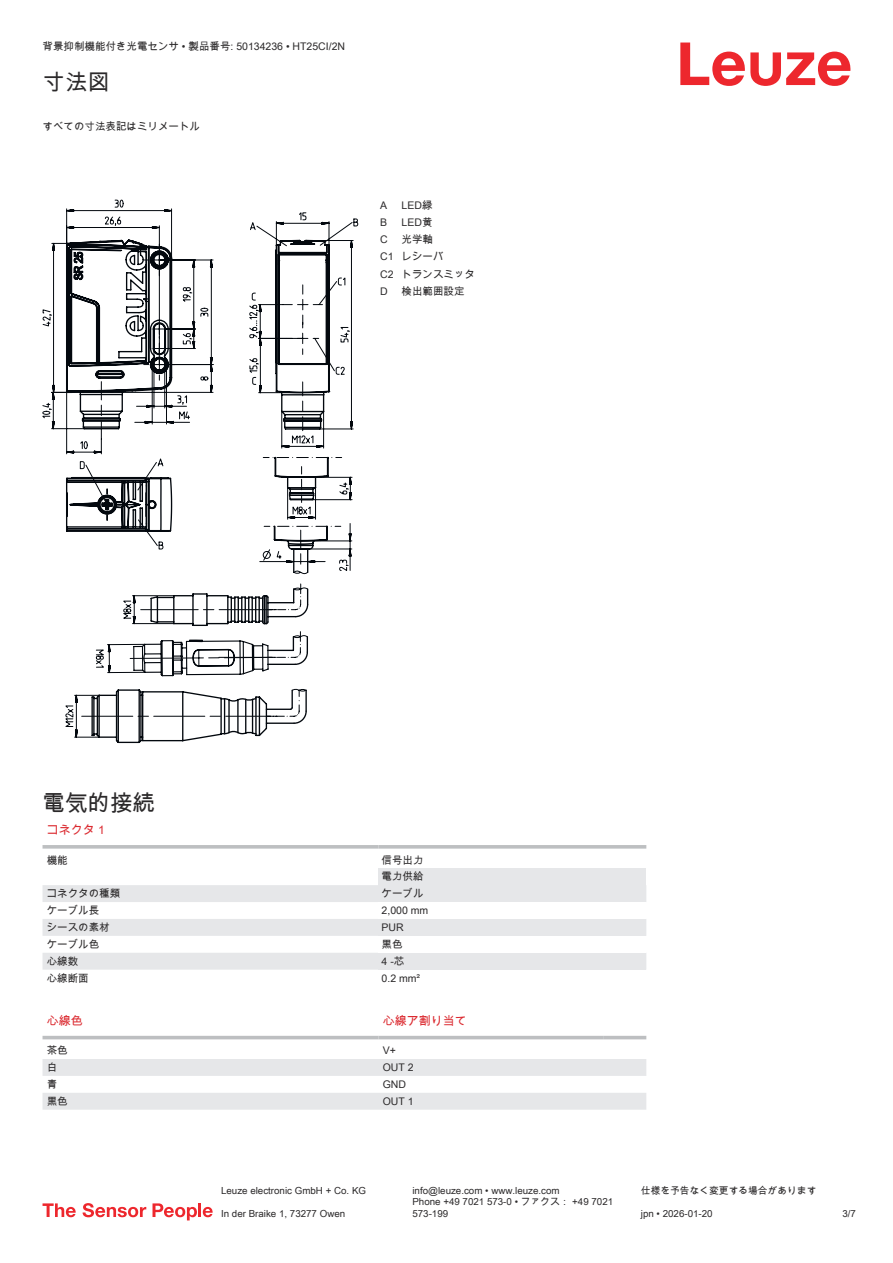
<style>
.page{position:relative;width:893px;height:1263px;background:#fff}
.page>*{position:absolute;margin:0;border:0;box-sizing:border-box;transform-origin:0 0}
.t1{font:22.5px "Arial Unicode MS";color:#2b292a}
.t2{font:12px "Arial Unicode MS";color:#db2a30}
.t3{font:10.5px/17px "Arial Unicode MS";color:#2b292a}
.t4{font:9.75px/11.7px "Arial Unicode MS";color:#2b292a}
</style>
<div class="page">
<svg style="left:680px;top:43px;width:170px;height:43px"></svg>
<svg style="left:43px;top:885px;width:335px;height:85px;fill:#e6e7e9"></svg>
<svg style="left:43px;top:845px;width:335px;height:4px"></svg>
<svg style="left:378px;top:845px;width:268px;height:4px"></svg>
<div style="left:378px;top:868px;width:268px;height:17px;background:#e6e7e9"></div>
<div style="left:378px;top:885px;width:268px;height:17px;background:#e6e7e9"></div>
<div style="left:378px;top:919px;width:268px;height:17px;background:#e6e7e9"></div>
<div style="left:378px;top:953px;width:268px;height:17px;background:#e6e7e9"></div>
<svg style="left:43px;top:1035px;width:603px;height:5px"></svg>
<svg style="left:43px;top:1059px;width:603px;height:51px"></svg>
<hr style="left:43px;top:1036px;width:335px;height:3px;background:#bdbfc1">
<hr style="left:378px;top:1036px;width:226px;height:3px;background:#bdbfc1">
<hr style="left:604px;top:1036px;width:42px;height:3px;background:#bdbfc1">
<svg style="left:43px;top:1203px;width:33px;height:14px"></svg>
<svg style="left:83px;top:1203px;width:63px;height:14px"></svg>
<svg style="left:153px;top:1203px;width:44px;height:17px"></svg>
<hr style="left:198px;top:1203px;width:3px;height:14px;background:#ed272d">
<svg style="left:203px;top:1207px;width:10px;height:10px"></svg>
<svg style="left:43px;top:200px;width:315px;height:538px"></svg>
<svg style="left:133px;top:301px;width:136px;height:443px"></svg>
<svg style="left:95px;top:631px;width:214px;height:46px"></svg>
<p class="t3" style="left:43px;top:38px;width:304px">背景抑制機能付き光電センサ • 製品番号: 50134236 • HT25CI/2N</p>
<h1 class="t1" style="left:43px;top:66px;width:69px">寸法図</h1>
<p class="t3" style="left:43px;top:118px;width:159px">すべての寸法表記はミリメートル</p>
<p class="t3" style="left:380px;top:197px;width:9px">A</p>
<p class="t3" style="left:402px;top:197px;width:32px">LED緑</p>
<p class="t3" style="left:380px;top:214px;width:9px">B</p>
<p class="t3" style="left:402px;top:214px;width:32px">LED黄</p>
<p class="t3" style="left:380px;top:231px;width:9px">C</p>
<p class="t3" style="left:380px;top:231px;width:96px;text-indent:21px">光学軸<br>C1 レシーバ<br>C2 トランスミッタ<br>D</p>
<p class="t3" style="left:402px;top:282px;width:64px">検出範囲設定</p>
<h1 class="t1" style="left:43px;top:787px;width:114px">電気的接続</h1>
<p class="t2" style="left:47px;top:821px;width:60px">コネクタ 1</p>
<p class="t3" style="left:47px;top:851px;width:22px">機能</p>
<p class="t3" style="left:382px;top:851px;width:43px">信号出力電力供給</p>
<p class="t3" style="left:47px;top:885px;width:75px">コネクタの種類</p>
<p class="t3" style="left:382px;top:885px;width:43px">ケーブル</p>
<p class="t3" style="left:47px;top:902px;width:54px">ケーブル長</p>
<p class="t3" style="left:382px;top:902px;width:48px">2,000 mm</p>
<p class="t3" style="left:47px;top:919px;width:64px">シースの素材</p>
<p class="t3" style="left:382px;top:919px;width:24px">PUR</p>
<p class="t3" style="left:47px;top:936px;width:54px">ケーブル色</p>
<p class="t3" style="left:382px;top:936px;width:22px">黒色</p>
<p class="t3" style="left:47px;top:952px;width:33px">心線数</p>
<p class="t3" style="left:382px;top:952px;width:24px">4 -芯</p>
<p class="t3" style="left:47px;top:969px;width:43px">心線断面</p>
<p class="t3" style="left:382px;top:969px;width:40px">0.2 mm²</p>
<p class="t2" style="left:47px;top:1012px;width:37px">心線色</p>
<p class="t2" style="left:383px;top:1012px;width:85px">心線ア割り当て</p>
<p class="t3" style="left:47px;top:1042px;width:22px">茶色</p>
<p class="t3" style="left:383px;top:1042px;width:15px">V+</p>
<p class="t3" style="left:47px;top:1059px;width:12px">白</p>
<p class="t3" style="left:383px;top:1059px;width:32px">OUT 2</p>
<p class="t3" style="left:47px;top:1076px;width:12px">青</p>
<p class="t3" style="left:383px;top:1076px;width:25px">GND</p>
<p class="t3" style="left:47px;top:1092px;width:22px">黒色</p>
<p class="t3" style="left:383px;top:1092px;width:32px">OUT 1</p>
<p class="t4" style="left:221px;top:1184px;width:146px">Leuze electronic GmbH + Co. KG</p>
<p class="t4" style="left:412px;top:1184px;width:149px">info@leuze.com • www.leuze.com</p>
<p class="t4" style="left:641px;top:1184px;width:177px">仕様を予告なく変更する場合があります</p>
<p class="t4" style="left:221px;top:1207px;width:126px">In der Braike 1, 73277 Owen</p>
<p class="t4" style="left:412px;top:1196px;width:202px">Phone +49 7021 573-0 • ファクス： +49 7021<br>573-199</p>
<p class="t4" style="left:641px;top:1207px;width:73px">jpn • 2026-01-20</p>
<p class="t4" style="left:842px;top:1207px;width:15px">3/7</p>
</div>
